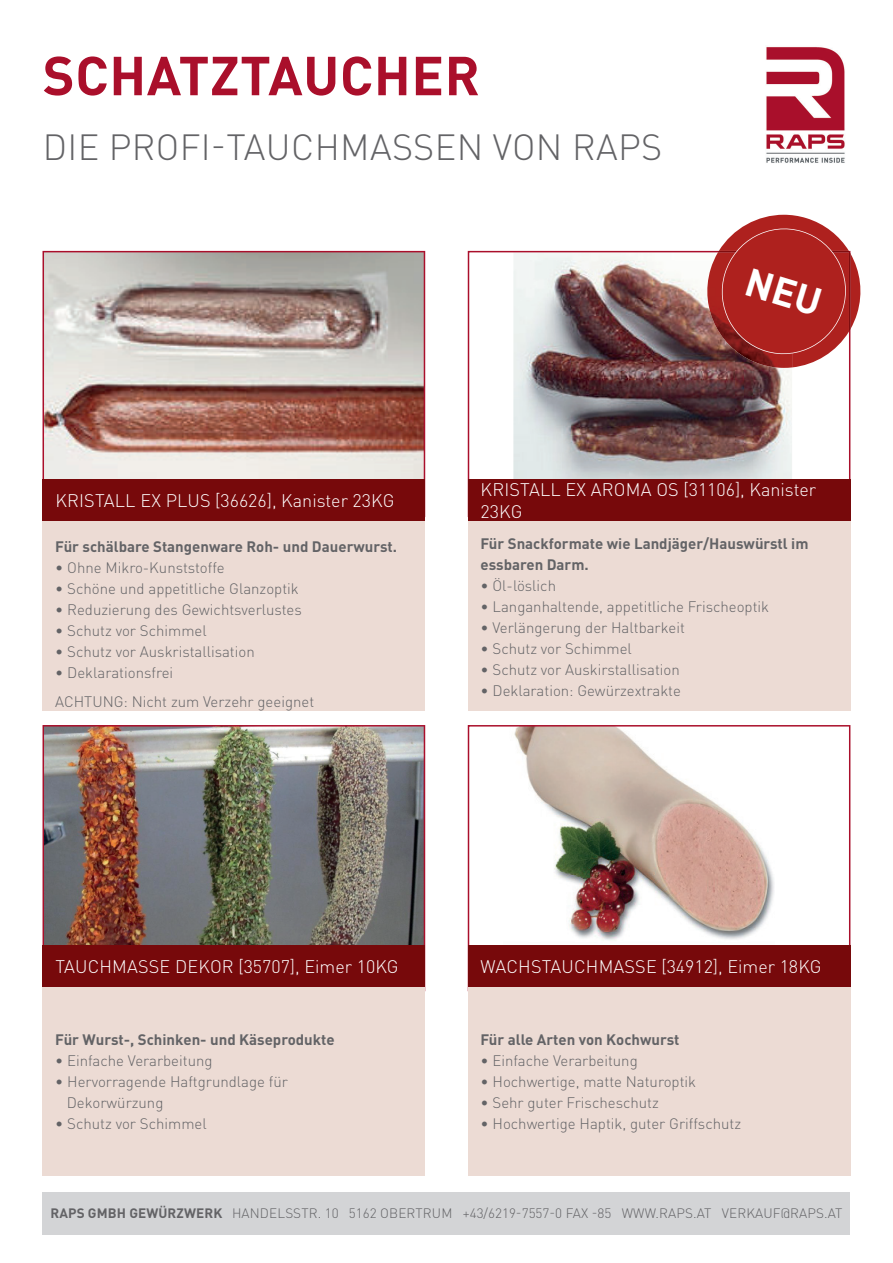
<style>
.page{position:relative;width:893px;height:1263px;background:#fff}
.page>*{position:absolute;margin:0;border:0;box-sizing:border-box;transform-origin:0 0}
.t1{font:700 54px "DIN Pro";letter-spacing:.01em;color:#aa0f2b}
.t2{font:300 36px "DIN Pro";letter-spacing:.01em;color:#636366}
.t3{font:300 18px/21.6px "DIN Pro";color:#fff}
.t4{font:300 15px/29.5px "DIN Pro";color:#636366}
.t5{font:700 15px/21px "DIN Pro";color:#636366}
.t6{font:300 13.5px "DIN Pro";letter-spacing:.01em;color:#636366}
.s1{font-weight:700}
</style>
<div class="page">
<img style="left:766px;top:47px;width:79px;height:116px">
<img style="left:43px;top:251px;width:382px;height:228px">
<img style="left:468px;top:251px;width:382px;height:228px">
<img style="left:43px;top:725px;width:382px;height:220px">
<svg style="left:468px;top:725px;width:382px;height:220px"></svg>
<img style="left:698px;top:252px;width:94px;height:116px">
<div style="left:43px;top:479px;width:382px;height:43px;background:#77090b"></div>
<div style="left:43px;top:522px;width:382px;height:189px;background:#ecdbd4"></div>
<div style="left:468px;top:479px;width:382px;height:43px;background:#77090b"></div>
<div style="left:468px;top:522px;width:382px;height:189px;background:#ecdbd4"></div>
<div style="left:43px;top:945px;width:382px;height:42px;background:#77090b"></div>
<div style="left:43px;top:987px;width:382px;height:189px;background:#ecdbd4"></div>
<div style="left:468px;top:945px;width:382px;height:42px;background:#77090b"></div>
<div style="left:468px;top:987px;width:382px;height:189px;background:#ecdbd4"></div>
<div style="left:43px;top:1192px;width:807px;height:42px;background:#d3d4d6"></div>
<svg style="left:715px;top:215px;width:146px;height:152px;background:#b64543"></svg>
<h1 class="t1" style="left:43px;top:39px;width:439px">SCHATZTAUCHER</h1>
<h2 class="t2" style="left:43px;top:122px;width:621px">DIE PROFI-TAUCHMASSEN VON RAPS</h2>
<p class="t3" style="left:55px;top:489px;width:341px">KRISTALL EX PLUS [36626], Kanister 23KG</p>
<p class="t5" style="left:55px;top:535px;width:343px">Für schälbare Stangenware Roh- und Dauerwurst.</p>
<p class="t4" style="left:55px;top:552px;width:171px">• Ohne Mikro-Kunststoffe</p>
<p class="t4" style="left:55px;top:573px;width:245px">• Schöne und appetitliche Glanzoptik</p>
<p class="t4" style="left:55px;top:594px;width:248px">• Reduzierung des Gewichtsverlustes</p>
<p class="t4" style="left:55px;top:615px;width:153px">• Schutz vor Schimmel</p>
<p class="t4" style="left:55px;top:636px;width:201px">• Schutz vor Auskristallisation</p>
<p class="t4" style="left:55px;top:657px;width:260px">• Deklarationsfrei<br>ACHTUNG: Nicht zum Verzehr geeignet</p>
<p class="t3" style="left:480px;top:478px;width:337px">KRISTALL EX AROMA OS [31106], Kanister<br>23KG</p>
<p class="t5" style="left:480px;top:532px;width:330px">Für Snackformate wie Landjäger/Hauswürstl im essbaren Darm.</p>
<p class="t4" style="left:480px;top:570px;width:77px">• Öl-löslich</p>
<p class="t4" style="left:480px;top:591px;width:290px">• Langanhaltende, appetitliche Frischeoptik</p>
<p class="t4" style="left:480px;top:612px;width:206px">• Verlängerung der Haltbarkeit</p>
<p class="t4" style="left:480px;top:633px;width:153px">• Schutz vor Schimmel</p>
<p class="t4" style="left:480px;top:654px;width:201px">• Schutz vor Auskirstallisation</p>
<p class="t4" style="left:480px;top:675px;width:202px">• Deklaration: Gewürzextrakte</p>
<p class="t3" style="left:55px;top:955px;width:345px">TAUCHMASSE DEKOR [35707], Eimer 10KG</p>
<p class="t5" style="left:55px;top:1029px;width:281px">Für Wurst-, Schinken- und Käseprodukte</p>
<p class="t4" style="left:55px;top:1045px;width:159px">• Einfache Verarbeitung</p>
<p class="t4" style="left:67px;top:1071px;width:223px;line-height:21px;text-indent:-11px">• Hervorragende Haftgrundlage für<br>Dekorwürzung</p>
<p class="t4" style="left:55px;top:1108px;width:153px">• Schutz vor Schimmel</p>
<p class="t3" style="left:481px;top:955px;width:343px">WACHSTAUCHMASSE [34912], Eimer 18KG</p>
<p class="t5" style="left:480px;top:1029px;width:200px">Für alle Arten von Kochwurst</p>
<p class="t4" style="left:480px;top:1045px;width:159px">• Einfache Verarbeitung</p>
<p class="t4" style="left:480px;top:1066px;width:217px">• Hochwertige, matte Naturoptik</p>
<p class="t4" style="left:480px;top:1087px;width:180px">• Sehr guter Frischeschutz</p>
<p class="t4" style="left:480px;top:1108px;width:262px">• Hochwertige Haptik, guter Griffschutz</p>
<p class="t6" style="left:50px;top:1204px;width:794px"><span class="s1">RAPS GMBH GEWÜRZWERK</span> HANDELSSTR. 10 5162 OBERTRUM +43/6219-7557-0 FAX -85 WWW.RAPS.AT VERKAUF@RAPS.AT</p>
</div>
